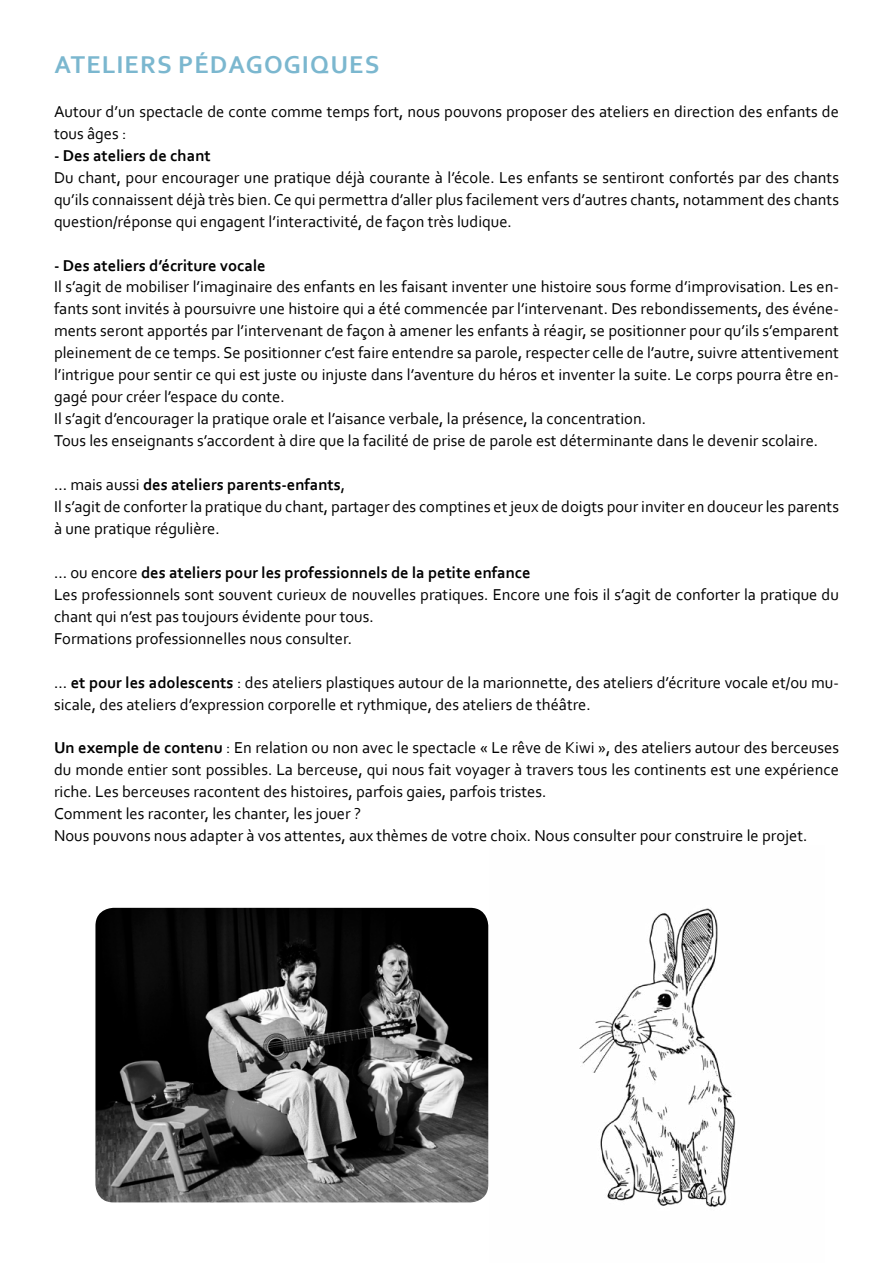
<style>
.page{position:relative;width:893px;height:1263px;background:#fff}
.page>*{position:absolute;margin:0;border:0;box-sizing:border-box;transform-origin:0 0}
.t1{font:700 25.5px "Corbel";letter-spacing:.04em;color:#7bb7cf}
.t2{font:16.5px/21.9px "Corbel";color:#000}
.t3{font:700 16.5px "Corbel";color:#000}
.s1{font-weight:700}
</style>
<div class="page">
<img style="left:95px;top:908px;width:393px;height:294px">
<img style="left:579px;top:908px;width:157px;height:300px">
<h1 class="t1" style="left:54px;top:49px;width:326px">ATELIERS PÉDAGOGIQUES</h1>
<p class="t2" style="left:54px;top:100px;width:786px">Autour d’un spectacle de conte comme temps fort, nous pouvons proposer des ateliers en direction des enfants de tous âges :</p>
<p class="t3" style="left:54px;top:145px;width:158px">- Des ateliers de chant</p>
<p class="t2" style="left:54px;top:166px;width:786px;text-align:justify">Du chant, pour encourager une pratique déjà courante à l’école. Les enfants se sentiront confortés par des chants qu’ils connaissent déjà très bien. Ce qui permettra d’aller plus facilement vers d’autres chants, notamment des chants question/réponse qui engagent l’interactivité, de façon très ludique.</p>
<p class="t3" style="left:54px;top:255px;width:213px">- Des ateliers d’écriture vocale</p>
<p class="t2" style="left:54px;top:276px;width:786px">Il s’agit de mobiliser l’imaginaire des enfants en les faisant inventer une histoire sous forme d’improvisation. Les en&shy;fants sont invités à poursuivre une histoire qui a été commencée par l’intervenant. Des rebondissements, des événe&shy;ments seront apportés par l’intervenant de façon à amener les enfants à réagir, se positionner pour qu’ils s’emparent pleinement de ce temps. Se positionner c’est faire entendre sa parole, respecter celle de l’autre, suivre attentivement l’intrigue pour sentir ce qui est juste ou injuste dans l’aventure du héros et inventer la suite. Le corps pourra être en&shy;gagé pour créer l’espace du conte.<br>Il s’agit d’encourager la pratique orale et l’aisance verbale, la présence, la concentration.<br>Tous les enseignants s’accordent à dire que la facilité de prise de parole est déterminante dans le devenir scolaire.</p>
<p class="t2" style="left:54px;top:473px;width:786px">… mais aussi <span class="s1">des ateliers parents-enfants</span>,<br>Il s’agit de conforter la pratique du chant, partager des comptines et jeux de doigts pour inviter en douceur les parents à une pratique régulière.</p>
<p class="t2" style="left:54px;top:561px;width:786px">… ou encore <span class="s1">des ateliers pour les professionnels de la petite enfance<br></span>Les professionnels sont souvent curieux de nouvelles pratiques. Encore une fois il s’agit de conforter la pratique du chant qui n’est pas toujours évidente pour tous.<br>Formations professionnelles nous consulter.</p>
<p class="t2" style="left:54px;top:671px;width:786px">… <span class="s1">et pour les adolescents</span> : des ateliers plastiques autour de la marionnette, des ateliers d’écriture vocale et/ou mu&shy;sicale, des ateliers d’expression corporelle et rythmique, des ateliers de théâtre.</p>
<p class="t2" style="left:54px;top:737px;width:786px"><span class="s1">Un exemple de contenu</span> : En relation ou non avec le spectacle « Le rêve de Kiwi », des ateliers autour des berceuses du monde entier sont possibles. La berceuse, qui nous fait voyager à travers tous les continents est une expérience riche. Les berceuses racontent des histoires, parfois gaies, parfois tristes.<br>Comment les raconter, les chanter, les jouer ?<br>Nous pouvons nous adapter à vos attentes, aux thèmes de votre choix. Nous consulter pour construire le projet.</p>
</div>
